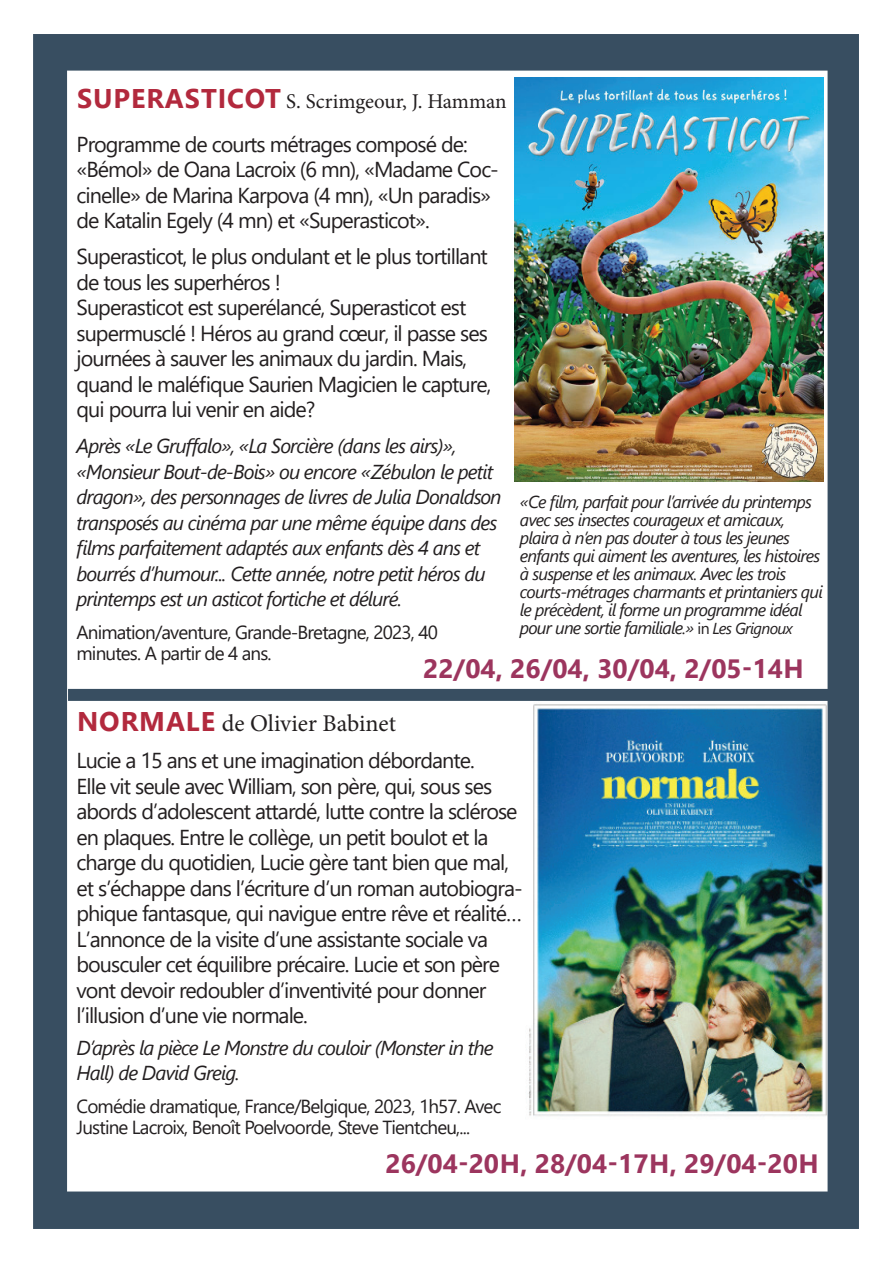
<style>
.page{position:relative;width:893px;height:1263px;background:#fff}
.page>*{position:absolute;margin:0;border:0;box-sizing:border-box;transform-origin:0 0}
.t1{font:700 26.4px "Segoe UI";color:#9c355e}
.t2{font:24px "Minion Pro";color:#231f20}
.t3{font:21.6px/25.5px "Segoe UI";letter-spacing:-.045em;color:#231f20}
.t4{font:21px "Minion Pro";color:#231f20}
.t5{font:italic 20.1px/25.5px "Segoe UI";letter-spacing:-.045em;color:#231f20}
.t6{font:18.9px/21px "Segoe UI";letter-spacing:-.045em;color:#231f20}
.t7{font:italic 17.25px/18px "Segoe UI";letter-spacing:-.045em;color:#231f20}
.s1{font-family:"Segoe UI";font-weight:700;font-size:27px;color:#b2293d}
.s2{font-style:normal;font-size:15.9px}
.s3{font-size:15.9px}
</style>
<div class="page">
<img style="left:33px;top:34px;width:826px;height:1195px">
<p class="t4" style="left:77px;top:87px;width:431px"><span class="s1">SUPERA STI COT</span> S. Scrimgeour, J. Hamman</p>
<p class="t3" style="left:77px;top:129px;width:424px">Programme de courts métrages composé de: «Bémol» de Oana Lacroix (6 mn), «Madame Coc&shy;cinelle» de Marina Karpova (4 mn), «Un paradis» de Katalin Egely (4 mn) et «Superasticot».</p>
<p class="t3" style="left:77px;top:242px;width:416px">Superasticot, le plus ondulant et le plus tortillant de tous les superhéros !<br>Superasticot est superélancé, Superasticot est supermusclé ! Héros au grand cœur, il passe ses journées à sauver les animaux du jardin. Mais, quand le maléfique Saurien Magicien le capture, qui pourra lui venir en aide?</p>
<p class="t5" style="left:77px;top:430px;width:426px">Après «Le Gruffalo», «La Sorcière (dans les airs)», «Monsieur Bout-de-Bois» ou encore «Zébulon le petit dragon», des personnages de livres de Julia Donaldson transposés au cinéma par une même équipe dans des films parfaitement adaptés aux enfants dès 4 ans et bourrés d’humour... Cette année, notre petit héros du printemps est un asticot fortiche et déluré.</p>
<p class="t6" style="left:77px;top:620px;width:363px">Animation/aventure, Grande-Bretagne, 2023, 40 minutes. A partir de 4 ans.</p>
<p class="t7" style="left:520px;top:490px;width:304px">«Ce film, parfait pour l’arrivée du printemps avec ses insectes courageux et amicaux, plaira à n’en pas douter à tous les jeunes enfants qui aiment les aventures, les histoires à suspense et les animaux. Avec les trois courts-métrages charmants et printaniers qui le précèdent, il forme un programme idéal pour une sortie familiale.» <span class="s2">in</span> <span class="s3">Les Grignoux</span></p>
<p class="t1" style="left:423px;top:643px;width:382px">22/04, 26/04, 30/04, 2/05-14H</p>
<p class="t2" style="left:77px;top:708px;width:321px"><span class="s1">N OR MAL E</span> de Olivier Babinet</p>
<p class="t3" style="left:77px;top:746px;width:448px">Lucie a 15 ans et une imagination débordante.<br>Elle vit seule avec William, son père, qui, sous ses abords d’adolescent attardé, lutte contre la sclérose en plaques. Entre le collège, un petit boulot et la charge du quotidien, Lucie gère tant bien que mal, et s’échappe dans l’écriture d’un roman autobiogra&shy;phique fantasque, qui navigue entre rêve et réalité… L’annonce de la visite d’une assistante sociale va bousculer cet équilibre précaire. Lucie et son père vont devoir redoubler d’inventivité pour donner l’illusion d’une vie normale.</p>
<p class="t5" style="left:77px;top:1032px;width:418px">D’après la pièce Le Monstre du couloir (Monster in the<br>Hall) de David Greig.</p>
<p class="t6" style="left:77px;top:1094px;width:426px">Comédie dramatique, France/Belgique, 2023, 1h57. Avec<br>Justine Lacroix, Benoît Poelvoorde, Steve Tientcheu,...</p>
<p class="t1" style="left:385px;top:1138px;width:435px">26/04-20H, 28/04-17H, 29/04-20H</p>
</div>
